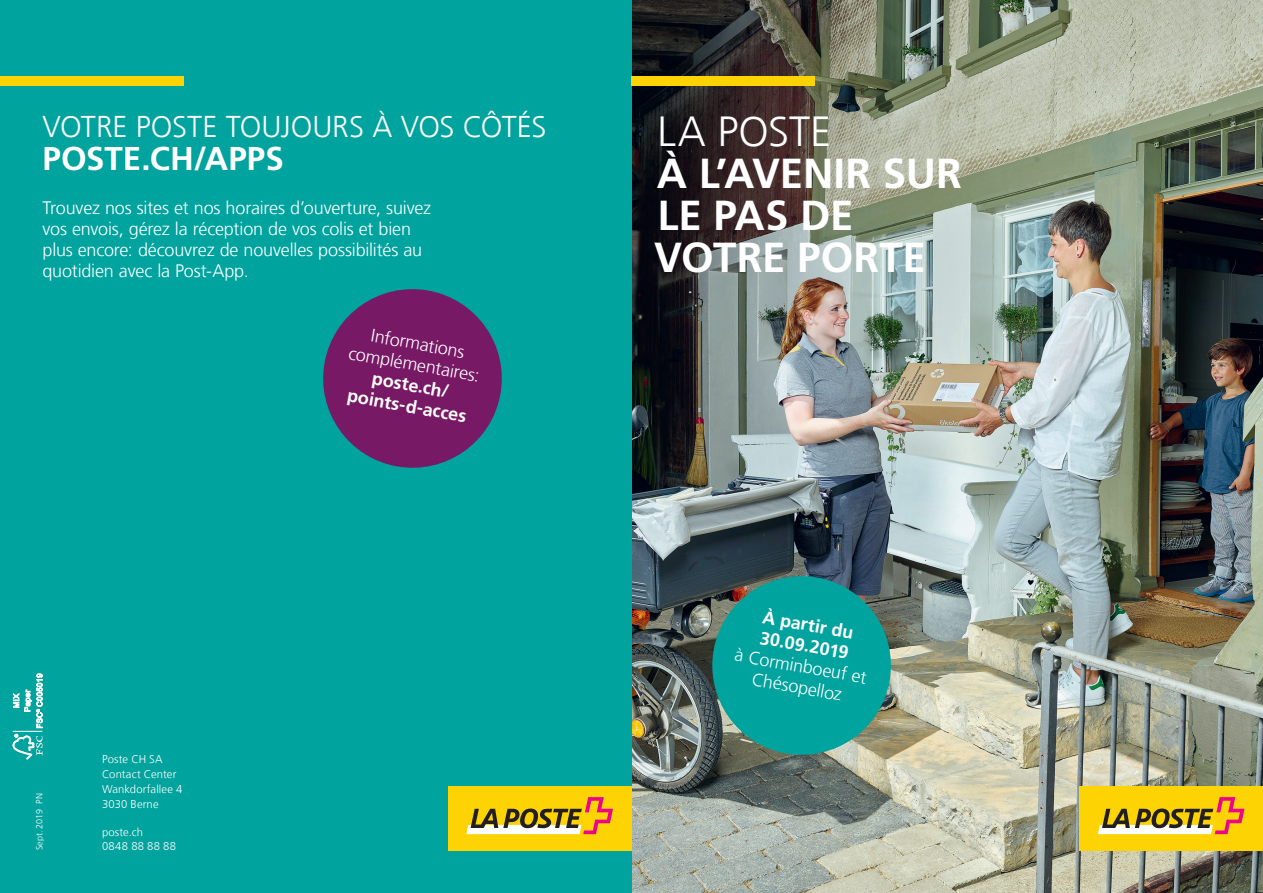
<style>
.page{position:relative;width:1263px;height:893px;background:#fff}
.page>*{position:absolute;margin:0;border:0;box-sizing:border-box;transform-origin:0 0}
.t1{font:700 42px/42px "Frutiger";letter-spacing:-.005em;color:#fff}
.t2{font:300 42px "Frutiger";color:#fff}
.t3{font:700 33px "Frutiger";color:#fff}
.t4{font:300 30px "Frutiger";letter-spacing:-.01em;color:#fff}
.t5{font:300 18px/21px "Frutiger";letter-spacing:-.01em;color:#fff;text-align:center}
.t6{font:700 18px/21px "Frutiger";color:#fff;text-align:center}
.t7{font:300 11.25px/14.9px "Frutiger";letter-spacing:.01em;color:#fff}
.t8{font:300 11.25px/14.9px "Frutiger";letter-spacing:.03em;color:#fff}
.t9{font:300 9px "Frutiger";color:#fff}
</style>
<div class="page">
<img style="left:631px;top:0;width:632px;height:893px">
<div style="left:0;top:0;width:631px;height:893px;background:#00a39d"></div>
<svg style="left:13px;top:674px;width:30px;height:85px"></svg>
<svg style="left:323px;top:289px;width:179px;height:179px"></svg>
<div style="left:631px;top:77px;width:184px;height:9px;background:#fed304"></div>
<div style="left:0;top:77px;width:184px;height:9px;background:#fed304"></div>
<div style="left:1079px;top:787px;width:184px;height:63px;background:#fed304"></div>
<svg style="left:1098px;top:797px;width:146px;height:37px"></svg>
<div style="left:448px;top:787px;width:183px;height:63px;background:#fed304"></div>
<svg style="left:466px;top:797px;width:147px;height:37px"></svg>
<svg style="left:705px;top:569px;width:193px;height:193px;background:#22918a"></svg>
<h3 class="t4" style="left:43px;top:110px;width:506px">VOTRE POSTE TOUJOURS À VOS CÔTÉS</h3>
<h2 class="t3" style="left:43px;top:140px;width:243px">POSTE.CH/APPS</h2>
<p class="t5" style="left:43px;top:198px;width:390px;text-align:left">Trouvez nos sites et nos horaires d’ouverture, suivez vos envois, gérez la réception de vos colis et bien plus encore: découvrez de nouvelles possibilités au quotidien avec la Post-App.</p>
<p class="t9" style="left:34px;top:850px;width:59px;rotate:-90deg">Sept. 2019 PN</p>
<p class="t7" style="left:102px;top:752px;width:82px">Poste CH SA<br>Contact Center<br>Wankdorfallee 4<br>3030 Berne</p>
<p class="t8" style="left:102px;top:824px;width:76px">poste.ch<br>0848 88 88 88</p>
<p class="t5" style="left:354px;top:322px;width:134px;rotate:10deg">Informations complémentaires:</p>
<p class="t6" style="left:353px;top:364px;width:122px;rotate:10deg">poste.ch/ points-d-acces</p>
<h1 class="t2" style="left:658px;top:107px;width:175px">LA POSTE</h1>
<h1 class="t1" style="left:654px;top:152px;width:309px">À L’AVENIR SUR<br>LE PAS DE<br>VOTRE PORTE</h1>
<p class="t6" style="left:764px;top:606px;width:93px;text-align:left;rotate:10deg">À partir du<br>30.09.2019</p>
<p class="t5" style="left:737px;top:644px;width:135px;rotate:10deg">à Corminboeuf et<br>Chésopelloz</p>
</div>
